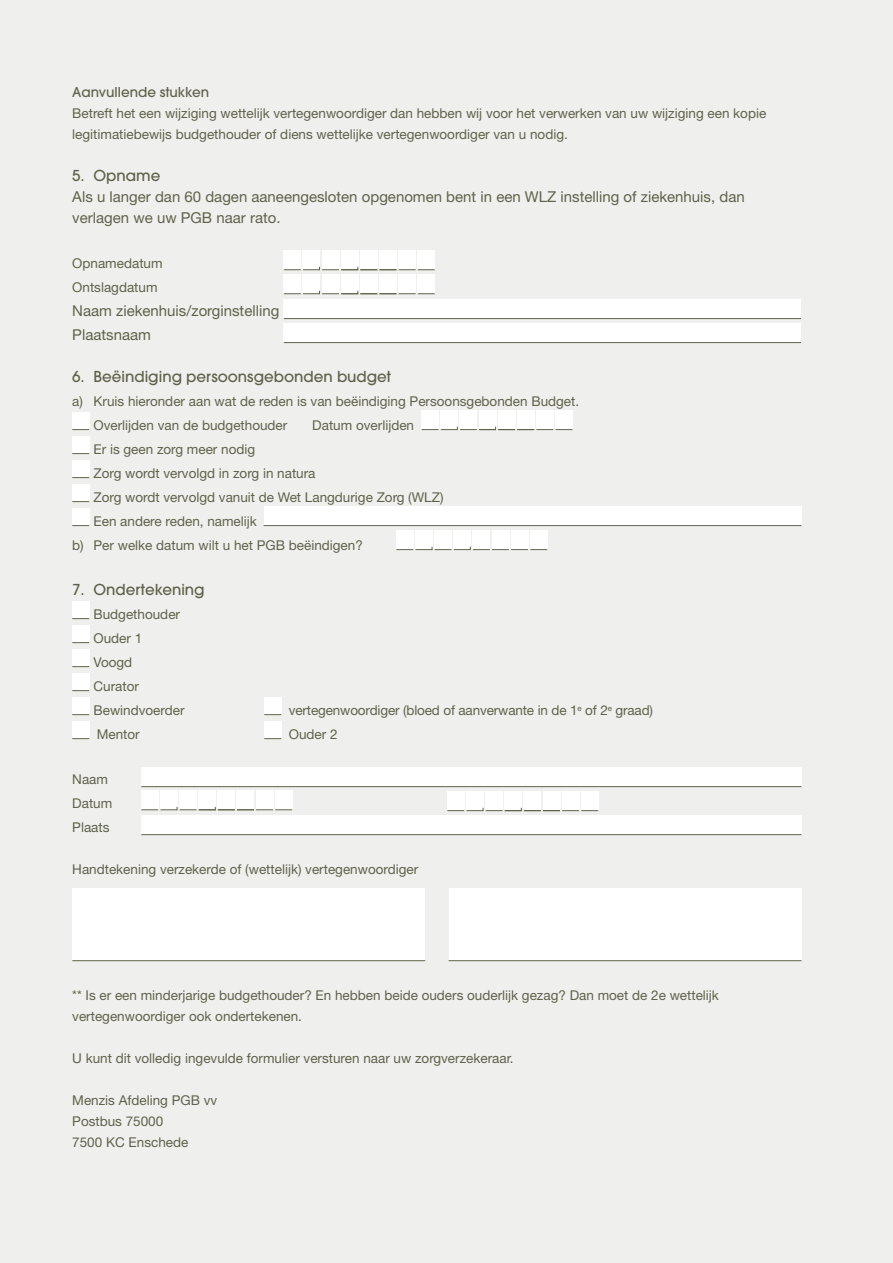
<style>
.page{position:relative;width:893px;height:1263px;background:#eff0ed}
.page>*{position:absolute;margin:0;border:0;box-sizing:border-box;transform-origin:0 0}
.t1{font:15px/21px "Helvetica Neue";color:#60614b}
.t2{font:500 15px "Avant Garde";color:#60614b}
.t3{font:13.5px/24px "Helvetica Neue";color:#60614b}
.t4{font:500 13.5px "Avant Garde";color:#60614b}
</style>
<div class="page">
<div style="left:284px;top:250px;width:17px;height:20px;background:#fff"></div>
<div style="left:322px;top:250px;width:17px;height:20px;background:#fff"></div>
<div style="left:360px;top:250px;width:17px;height:20px;background:#fff"></div>
<div style="left:379px;top:250px;width:17px;height:20px;background:#fff"></div>
<div style="left:399px;top:250px;width:17px;height:20px;background:#fff"></div>
<div style="left:418px;top:250px;width:17px;height:20px;background:#fff"></div>
<div style="left:303px;top:250px;width:17px;height:20px;background:#fff"></div>
<div style="left:341px;top:250px;width:17px;height:20px;background:#fff"></div>
<svg style="left:284px;top:267px;width:151px;height:3px"></svg>
<div style="left:284px;top:274px;width:17px;height:20px;background:#fff"></div>
<div style="left:322px;top:274px;width:17px;height:20px;background:#fff"></div>
<div style="left:360px;top:274px;width:17px;height:20px;background:#fff"></div>
<div style="left:379px;top:274px;width:17px;height:20px;background:#fff"></div>
<div style="left:399px;top:274px;width:17px;height:20px;background:#fff"></div>
<div style="left:418px;top:274px;width:17px;height:20px;background:#fff"></div>
<div style="left:303px;top:274px;width:17px;height:20px;background:#fff"></div>
<div style="left:341px;top:274px;width:17px;height:20px;background:#fff"></div>
<svg style="left:284px;top:291px;width:151px;height:3px"></svg>
<div style="left:284px;top:299px;width:517px;height:20px;background:#fff"></div>
<hr style="left:284px;top:318px;width:517px;height:1px;background:#60614b">
<div style="left:284px;top:323px;width:517px;height:20px;background:#fff"></div>
<hr style="left:284px;top:342px;width:517px;height:1px;background:#60614b">
<div style="left:72px;top:413px;width:17px;height:17px;background:#fff"></div>
<svg style="left:72px;top:429px;width:17px;height:1px"></svg>
<div style="left:422px;top:410px;width:17px;height:20px;background:#fff"></div>
<div style="left:460px;top:410px;width:17px;height:20px;background:#fff"></div>
<div style="left:498px;top:410px;width:17px;height:20px;background:#fff"></div>
<div style="left:517px;top:410px;width:17px;height:20px;background:#fff"></div>
<div style="left:536px;top:410px;width:17px;height:20px;background:#fff"></div>
<div style="left:556px;top:410px;width:17px;height:20px;background:#fff"></div>
<div style="left:441px;top:410px;width:17px;height:20px;background:#fff"></div>
<div style="left:479px;top:410px;width:17px;height:20px;background:#fff"></div>
<svg style="left:422px;top:427px;width:151px;height:3px"></svg>
<div style="left:72px;top:437px;width:17px;height:17px;background:#fff"></div>
<svg style="left:72px;top:453px;width:17px;height:1px"></svg>
<div style="left:72px;top:461px;width:17px;height:17px;background:#fff"></div>
<svg style="left:72px;top:477px;width:17px;height:1px"></svg>
<div style="left:72px;top:485px;width:17px;height:17px;background:#fff"></div>
<svg style="left:72px;top:501px;width:17px;height:1px"></svg>
<div style="left:72px;top:509px;width:17px;height:17px;background:#fff"></div>
<svg style="left:72px;top:525px;width:17px;height:1px"></svg>
<div style="left:264px;top:506px;width:537px;height:20px;background:#fff"></div>
<hr style="left:264px;top:525px;width:537px;height:1px;background:#60614b">
<div style="left:396px;top:530px;width:17px;height:20px;background:#fff"></div>
<div style="left:435px;top:530px;width:17px;height:20px;background:#fff"></div>
<div style="left:473px;top:530px;width:17px;height:20px;background:#fff"></div>
<div style="left:492px;top:530px;width:17px;height:20px;background:#fff"></div>
<div style="left:511px;top:530px;width:17px;height:20px;background:#fff"></div>
<div style="left:530px;top:530px;width:17px;height:20px;background:#fff"></div>
<div style="left:415px;top:530px;width:17px;height:20px;background:#fff"></div>
<div style="left:454px;top:530px;width:17px;height:20px;background:#fff"></div>
<svg style="left:396px;top:547px;width:151px;height:3px"></svg>
<div style="left:72px;top:602px;width:17px;height:17px;background:#fff"></div>
<svg style="left:72px;top:618px;width:17px;height:1px"></svg>
<div style="left:72px;top:626px;width:17px;height:17px;background:#fff"></div>
<svg style="left:72px;top:642px;width:17px;height:1px"></svg>
<div style="left:72px;top:650px;width:17px;height:17px;background:#fff"></div>
<svg style="left:72px;top:666px;width:17px;height:1px"></svg>
<div style="left:72px;top:674px;width:17px;height:17px;background:#fff"></div>
<svg style="left:72px;top:690px;width:17px;height:1px"></svg>
<div style="left:72px;top:698px;width:17px;height:17px;background:#fff"></div>
<svg style="left:72px;top:714px;width:17px;height:1px"></svg>
<div style="left:264px;top:698px;width:17px;height:17px;background:#fff"></div>
<svg style="left:264px;top:714px;width:17px;height:1px"></svg>
<div style="left:72px;top:722px;width:17px;height:17px;background:#fff"></div>
<svg style="left:72px;top:738px;width:17px;height:1px"></svg>
<div style="left:264px;top:722px;width:17px;height:17px;background:#fff"></div>
<svg style="left:264px;top:738px;width:17px;height:1px"></svg>
<div style="left:141px;top:767px;width:660px;height:20px;background:#fff"></div>
<hr style="left:141px;top:786px;width:660px;height:1px;background:#60614b">
<div style="left:141px;top:790px;width:17px;height:20px;background:#fff"></div>
<div style="left:180px;top:790px;width:17px;height:20px;background:#fff"></div>
<div style="left:218px;top:790px;width:17px;height:20px;background:#fff"></div>
<div style="left:237px;top:790px;width:17px;height:20px;background:#fff"></div>
<div style="left:256px;top:790px;width:17px;height:20px;background:#fff"></div>
<div style="left:275px;top:790px;width:17px;height:20px;background:#fff"></div>
<div style="left:160px;top:790px;width:17px;height:20px;background:#fff"></div>
<div style="left:199px;top:790px;width:17px;height:20px;background:#fff"></div>
<svg style="left:141px;top:807px;width:151px;height:3px"></svg>
<div style="left:447px;top:791px;width:17px;height:20px;background:#fff"></div>
<div style="left:486px;top:791px;width:17px;height:20px;background:#fff"></div>
<div style="left:524px;top:791px;width:17px;height:20px;background:#fff"></div>
<div style="left:543px;top:791px;width:17px;height:20px;background:#fff"></div>
<div style="left:562px;top:791px;width:17px;height:20px;background:#fff"></div>
<div style="left:581px;top:791px;width:17px;height:20px;background:#fff"></div>
<div style="left:466px;top:791px;width:17px;height:20px;background:#fff"></div>
<div style="left:505px;top:791px;width:17px;height:20px;background:#fff"></div>
<svg style="left:447px;top:808px;width:151px;height:3px"></svg>
<div style="left:141px;top:815px;width:660px;height:20px;background:#fff"></div>
<hr style="left:141px;top:834px;width:660px;height:1px;background:#60614b">
<div style="left:72px;top:889px;width:353px;height:72px;background:#fff"></div>
<hr style="left:72px;top:960px;width:353px;height:1px;background:#60614b">
<div style="left:449px;top:889px;width:352px;height:72px;background:#fff"></div>
<hr style="left:449px;top:960px;width:352px;height:1px;background:#60614b">
<p class="t4" style="left:72px;top:84px;width:138px">Aanvullende stukken</p>
<p class="t3" style="left:72px;top:102px;width:695px;line-height:21px">Betreft het een wijziging wettelijk vertegenwoordiger dan hebben wij voor het verwerken van uw wijziging een kopie legitimatiebewijs budgethouder of diens wettelijke vertegenwoordiger van u nodig.</p>
<p class="t2" style="left:72px;top:166px;width:90px">5. Opname</p>
<p class="t1" style="left:72px;top:186px;width:674px">Als u langer dan 60 dagen aaneengesloten opgenomen bent in een WLZ instelling of ziekenhuis, dan verlagen we uw PGB naar rato.</p>
<p class="t3" style="left:72px;top:251px;width:92px">Opnamedatum<br>Ontslagdatum</p>
<p class="t1" style="left:72px;top:298px;width:209px;line-height:24px">Naam ziekenhuis/zorginstelling<br>Plaatsnaam</p>
<p class="t2" style="left:72px;top:367px;width:320px">6. Beëindiging persoonsgebonden budget</p>
<p class="t3" style="left:94px;top:389px;width:487px;text-indent:-21px">a) Kruis hieronder aan wat de reden is van beëindiging Persoonsgebonden Budget.<br>Overlijden van de budgethouder</p>
<p class="t3" style="left:312px;top:413px;width:103px">Datum overlijden</p>
<p class="t3" style="left:94px;top:437px;width:163px">Er is geen zorg meer nodig</p>
<p class="t3" style="left:94px;top:461px;width:223px">Zorg wordt vervolgd in zorg in natura</p>
<p class="t3" style="left:94px;top:485px;width:351px">Zorg wordt vervolgd vanuit de Wet Langdurige Zorg (WLZ)</p>
<p class="t3" style="left:94px;top:509px;width:165px">Een andere reden, namelijk</p>
<p class="t3" style="left:72px;top:533px;width:292px">b) Per welke datum wilt u het PGB beëindigen?</p>
<p class="t2" style="left:72px;top:580px;width:134px">7. Ondertekening</p>
<p class="t3" style="left:94px;top:602px;width:92px">Budgethouder<br>Ouder 1<br>Voogd<br>Curator<br>Bewindvoerder</p>
<p class="t3" style="left:289px;top:698px;width:366px">vertegenwoordiger (bloed of aanverwante in de 1<sup>e</sup> of 2<sup>e</sup> graad)</p>
<p class="t3" style="left:97px;top:722px;width:45px">Mentor</p>
<p class="t3" style="left:289px;top:722px;width:50px">Ouder 2</p>
<p class="t3" style="left:72px;top:767px;width:42px">Naam<br>Datum<br>Plaats</p>
<p class="t3" style="left:72px;top:857px;width:347px">Handtekening verzekerde of (wettelijk) vertegenwoordiger</p>
<p class="t3" style="left:72px;top:984px;width:648px;line-height:21px">** Is er een minderjarige budgethouder? En hebben beide ouders ouderlijk gezag? Dan moet de 2e wettelijk vertegenwoordiger ook ondertekenen.</p>
<p class="t3" style="left:72px;top:1046px;width:443px">U kunt dit volledig ingevulde formulier versturen naar uw zorgverzekeraar.</p>
<p class="t3" style="left:72px;top:1089px;width:146px;line-height:21px">Menzis Afdeling PGB vv<br>Postbus 75000<br>7500 KC Enschede</p>
</div>
